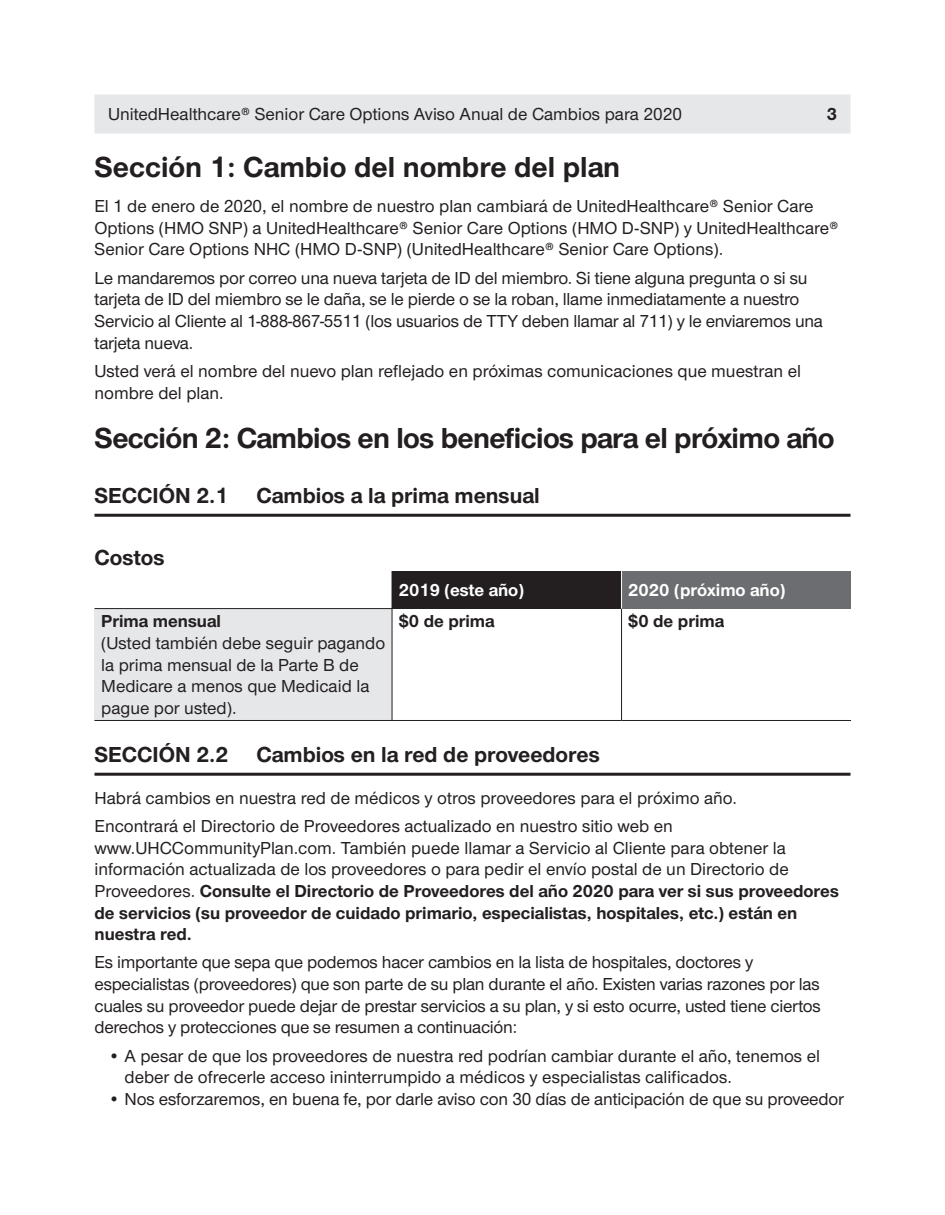
<style>
.page{position:relative;width:945px;height:1215px;background:#fff}
.page>*{position:absolute;margin:0;border:0;box-sizing:border-box;transform-origin:0 0}
.t1{font:700 30px "UHC Sans";letter-spacing:-.02em;color:#231f20}
.t2{font:700 30px "UHC Sans";color:#231f20}
.t3{font:700 22.5px "UHC Sans";color:#231f20}
.t4{font:500 18px/21.6px "UHC Sans";color:#231f20}
.t5{font:700 18px "UHC Sans";color:#231f20}
.t6{font:700 18px "UHC Sans";color:#fff}
.s1{font-weight:700}
</style>
<div class="page">
<div style="left:94px;top:94px;width:756px;height:40px;background:#e6e7e9"></div>
<hr style="left:94px;top:514px;width:756px;height:3px;background:#231f20">
<hr style="left:94px;top:773px;width:756px;height:3px;background:#231f20">
<div style="left:392px;top:571px;width:230px;height:38px;background:#231f20"></div>
<div style="left:622px;top:571px;width:229px;height:38px;background:#6c6d70"></div>
<div style="left:94px;top:609px;width:298px;height:111px;background:#e6e7e9"></div>
<hr style="left:392px;top:609px;width:1px;height:111px;background:#231f20">
<hr style="left:621px;top:609px;width:1px;height:111px;background:#231f20">
<hr style="left:94px;top:720px;width:298px;height:1px;background:#231f20">
<hr style="left:392px;top:720px;width:230px;height:1px;background:#231f20">
<hr style="left:622px;top:720px;width:229px;height:1px;background:#231f20">
<hr style="left:94px;top:608px;width:298px;height:1px;background:#231f20">
<hr style="left:621px;top:571px;width:1px;height:38px;background:#fff">
<p class="t4" style="left:108px;top:102px;width:575px">UnitedHealthcare® Senior Care Options Aviso Anual de Cambios para 2020</p>
<p class="t5" style="left:827px;top:102px;width:12px">3</p>
<h1 class="t2" style="left:94px;top:147px;width:527px">Sección 1: Cambio del nombre del plan</h1>
<p class="t4" style="left:94px;top:195px;width:746px">El 1 de enero de 2020, el nombre de nuestro plan cambiará de UnitedHealthcare® Senior Care<br>Options (HMO SNP) a UnitedHealthcare® Senior Care Options (HMO D-SNP) y UnitedHealthcare®<br>Senior Care Options NHC (HMO D-SNP) (UnitedHealthcare® Senior Care Options).</p>
<p class="t4" style="left:94px;top:266px;width:730px">Le mandaremos por correo una nueva tarjeta de ID del miembro. Si tiene alguna pregunta o si su tarjeta de ID del miembro se le daña, se le pierde o se la roban, llame inmediatamente a nuestro Servicio al Cliente al 1-888-867-5511 (los usuarios de TTY deben llamar al 711) y le enviaremos una tarjeta nueva.</p>
<p class="t4" style="left:94px;top:359px;width:708px">Usted verá el nombre del nuevo plan reflejado en próximas comunicaciones que muestran el nombre del plan.</p>
<h1 class="t1" style="left:94px;top:418px;width:742px">Sección 2: Cambios en los beneficios para el próximo año</h1>
<p class="t3" style="left:94px;top:480px;width:447px">SECCIÓN 2.1 Cambios a la prima mensual</p>
<p class="t3" style="left:94px;top:542px;width:71px">Costos</p>
<p class="t5" style="left:101px;top:609px;width:121px">Prima mensual</p>
<p class="t4" style="left:101px;top:631px;width:286px">(Usted también debe seguir pagando la prima mensual de la Parte B de<br>Medicare a menos que Medicaid la pague por usted).</p>
<p class="t6" style="left:399px;top:578px;width:127px">2019 (este año)</p>
<p class="t6" style="left:628px;top:578px;width:159px">2020 (próximo año)</p>
<p class="t5" style="left:399px;top:609px;width:97px">$0 de prima</p>
<p class="t5" style="left:628px;top:609px;width:97px">$0 de prima</p>
<p class="t3" style="left:94px;top:739px;width:507px">SECCIÓN 2.2 Cambios en la red de proveedores</p>
<p class="t4" style="left:94px;top:783px;width:644px;line-height:28.3px">Habrá cambios en nuestra red de médicos y otros proveedores para el próximo año.<br>Encontrará el Directorio de Proveedores actualizado en nuestro sitio web en</p>
<p class="t4" style="left:94px;top:836px;width:746px">www.UHCCommunityPlan.com. También puede llamar a Servicio al Cliente para obtener la información actualizada de los proveedores o para pedir el envío postal de un Directorio de Proveedores. <span class="s1">Consulte el Directorio de Proveedores del año 2020 para ver si sus proveedores de servicios (su proveedor de cuidado primario, especialistas, hospitales, etc.) están en nuestra red.</span></p>
<p class="t4" style="left:94px;top:951px;width:728px">Es importante que sepa que podemos hacer cambios en la lista de hospitales, doctores y especialistas (proveedores) que son parte de su plan durante el año. Existen varias razones por las cuales su proveedor puede dejar de prestar servicios a su plan, y si esto ocurre, usted tiene ciertos derechos y protecciones que se resumen a continuación:</p>
<p class="t4" style="left:125px;top:1044px;width:697px;text-indent:-17px">• A pesar de que los proveedores de nuestra red podrían cambiar durante el año, tenemos el deber de ofrecerle acceso ininterrumpido a médicos y especialistas calificados.</p>
<p class="t4" style="left:108px;top:1087px;width:737px">• Nos esforzaremos, en buena fe, por darle aviso con 30 días de anticipación de que su proveedor</p>
</div>
